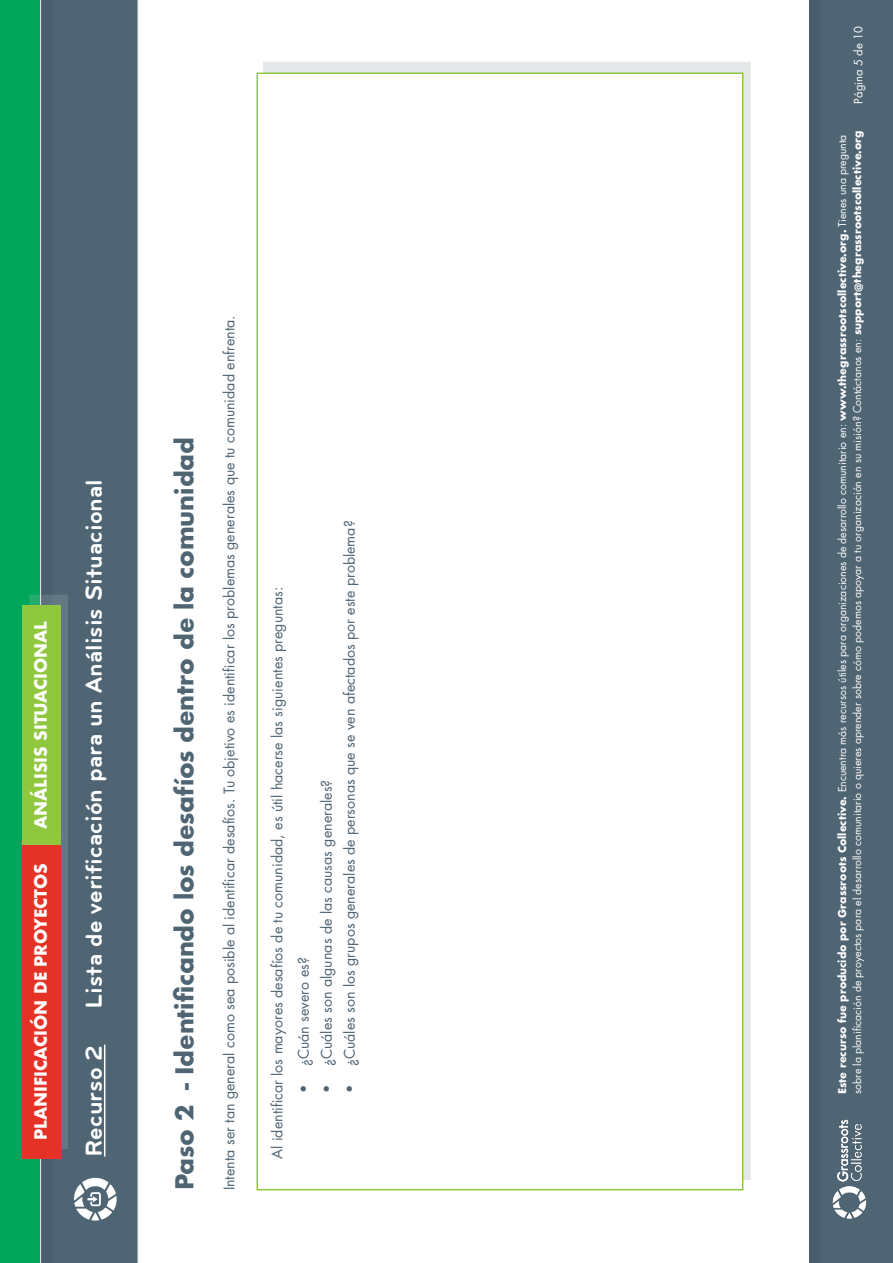
<style>
.page{position:relative;width:893px;height:1263px;background:#fff}
.page>*{position:absolute;margin:0;border:0;box-sizing:border-box;transform-origin:0 0}
.t1{font:700 24px "Bryant";color:#fff}
.t2{font:700 24px "Futura";letter-spacing:-.005em;color:#4f6574}
.t3{font:700 16.5px "Futura";letter-spacing:-.005em;color:#fff}
.t4{font:14.25px "Futura";color:#4f6574}
.t5{font:11.25px "Futura";color:#fff}
.t6{font:10.5px/15px "Futura";color:#fff}
.s1{font-weight:700}
</style>
<div class="page">
<div style="left:37px;top:0;width:102px;height:1263px;background:#4f6574"></div>
<div style="left:0;top:0;width:40px;height:1263px;background:#00a65a"></div>
<div style="left:807px;top:0;width:86px;height:1263px;background:#4f6574"></div>
<hr style="left:104px;top:1044px;width:1px;height:112px;background:#fff">
<img style="left:832px;top:1119px;width:34px;height:100px">
<svg style="left:74px;top:1178px;width:43px;height:42px"></svg>
<div style="left:263px;top:62px;width:487px;height:1118px;background:#e4e8e9"></div>
<div style="left:256px;top:72px;width:488px;height:1119px;background:#fff"></div>
<div style="left:29px;top:833px;width:38px;height:315px;background:#bcc5c9;opacity:.2"></div>
<div style="left:22px;top:844px;width:38px;height:315px;background:#e53226"></div>
<div style="left:29px;top:594px;width:38px;height:240px;background:#bcc5c9;opacity:.2"></div>
<div style="left:22px;top:605px;width:38px;height:239px;background:#8fc73e"></div>
<h2 class="t3" style="left:29px;top:829px;width:210px;rotate:-90deg">ANÁLISIS SITUACIONAL</h2>
<h2 class="t3" style="left:29px;top:1140px;width:278px;rotate:-90deg">PLANIFICACIÓN DE PROYECTOS</h2>
<h1 class="t1" style="left:80px;top:1008px;width:531px;rotate:-90deg">Lista de verificación para un Análisis Situacional</h1>
<h1 class="t1" style="left:80px;top:1156px;width:113px;rotate:-90deg">Recurso 2</h1>
<h1 class="t2" style="left:167px;top:1190px;width:755px;rotate:-90deg">Paso 2 - Identificando los desafíos dentro de la comunidad</h1>
<h3 class="t4" style="left:220px;top:1190px;width:877px;rotate:-90deg">Intenta ser tan general como sea posible al identificar desafíos. Tu objetivo es identificar los problemas generales que tu comunidad enfrenta.</h3>
<h3 class="t4" style="left:268px;top:1159px;width:574px;rotate:-90deg">Al identificar los mayores desafíos de tu comunidad, es útil hacerse las siguientes preguntas:</h3>
<h3 class="t4" style="left:340px;top:1093px;width:574px;rotate:-90deg">• ¿Cuáles son los grupos generales de personas que se ven afectados por este problema?</h3>
<h3 class="t4" style="left:317px;top:1093px;width:315px;rotate:-90deg">• ¿Cuáles son algunas de las causas generales?</h3>
<h3 class="t4" style="left:294px;top:1093px;width:137px;rotate:-90deg">• ¿Cuán severo es?</h3>
<p class="t5" style="left:851px;top:103px;width:79px;rotate:-90deg">Página 5 de 10</p>
<p class="t6" style="left:835px;top:1094px;width:965px;rotate:-90deg"><span class="s1">Este recurso fue producido por Grassroots Collective.</span> Encuentra más recursos útiles para organizaciones de desarrollo comunitario en: <span class="s1">www.thegrassrootscollective.org.</span> Tienes una pregunta sobre la planificación de proyectos para el desarrollo comunitario o quieres aprender sobre cómo podemos apoyar a tu organización en su misión? Contáctanos en: <span class="s1">support@thegrassrootscollective.org</span></p>
</div>
